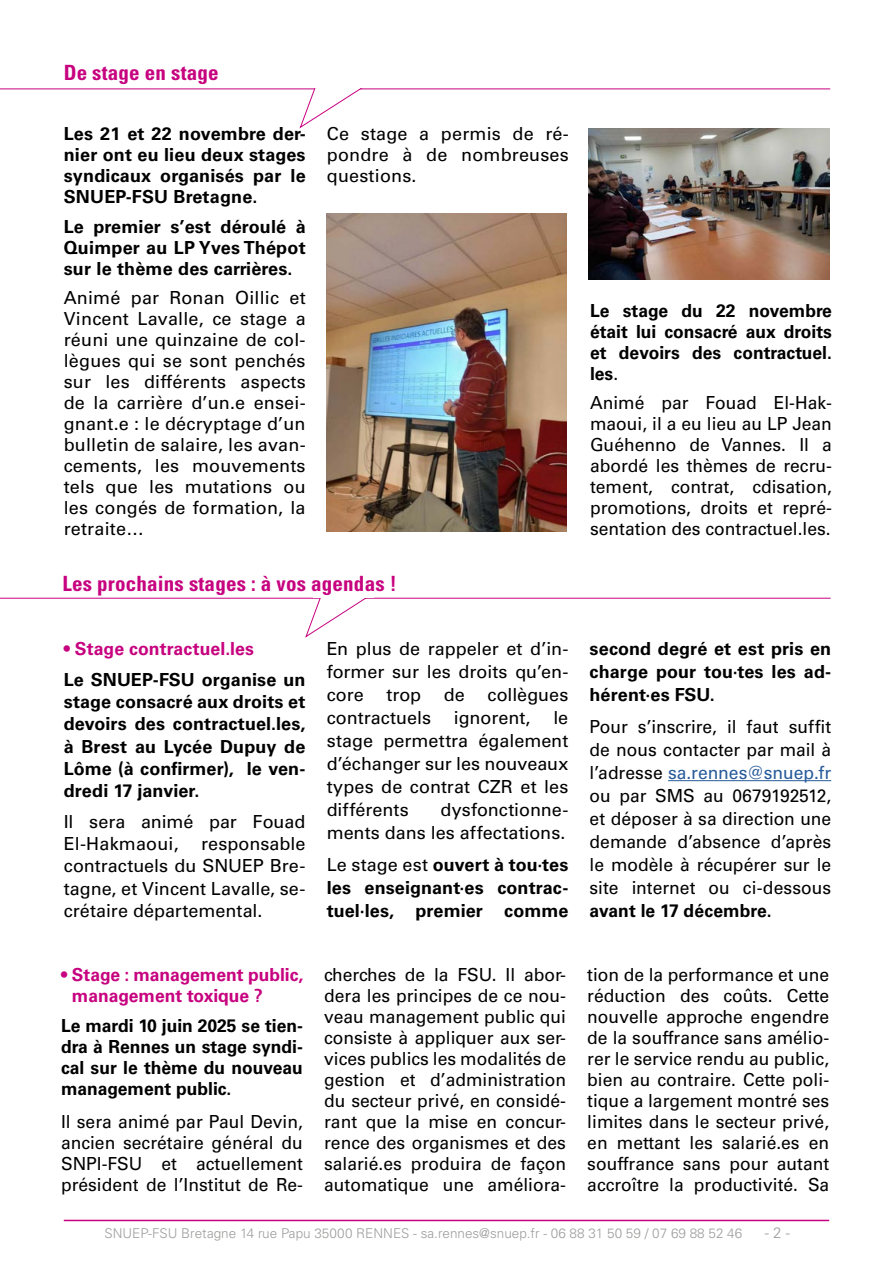
<style>
.page{position:relative;width:893px;height:1263px;background:#fff}
.page>*{position:absolute;margin:0;border:0;box-sizing:border-box;transform-origin:0 0}
.t1{font:700 condensed 21px "Univers LT Std";letter-spacing:.01em;color:#c7027f}
.t2{font:18px/21px "Univers LT Std";color:#000;text-align:justify}
.t3{font:700 18px/21px "Univers LT Std";letter-spacing:.005em;color:#000;text-align:justify}
.t4{font:700 18px/21px "Univers LT Std";color:#c7027f}
.t5{font:300 15px "Univers LT Std";color:#9d9d9c}
.t6{font:300 13.5px "Univers LT Std";color:#9d9d9c}
.s1{font-weight:400}
.s2{color:#275b9b}
</style>
<div class="page">
<hr style="left:64px;top:1220px;width:765px;height:1px;background:#c7027f">
<hr style="left:0;top:88px;width:830px;height:1px;background:#c7027f">
<svg style="left:299px;top:88px;width:68px;height:41px"></svg>
<img style="left:326px;top:214px;width:241px;height:317px">
<hr style="left:0;top:598px;width:831px;height:1px;background:#c7027f">
<svg style="left:304px;top:597px;width:68px;height:41px"></svg>
<div style="left:313px;top:590px;width:60px;height:8px;background:#fff"></div>
<img style="left:588px;top:129px;width:241px;height:150px">
<hr style="left:668px;top:780px;width:163px;height:1px;background:#275b9b">
<p class="t1" style="left:64px;top:60px;width:157px">De stage en stage</p>
<p class="t3" style="left:64px;top:123px;width:243px">Les 21 et 22 novembre der&shy;nier ont eu lieu deux stages syndicaux organisés par le SNUEP-FSU Bretagne.</p>
<p class="t3" style="left:64px;top:216px;width:243px">Le premier s’est déroulé à Quimper au LP Yves Thépot sur le thème des carrières.</p>
<p class="t2" style="left:64px;top:287px;width:243px">Animé par Ronan Oillic et Vincent Lavalle, ce stage a réuni une quinzaine de col&shy;lègues qui se sont penchés sur les différents aspects de la carrière d’un.e ensei&shy;gnant.e : le décryptage d’un bulletin de salaire, les avan&shy;cements, les mouvements tels que les mutations ou les congés de formation, la retraite…</p>
<p class="t2" style="left:327px;top:123px;width:243px">Ce stage a permis de ré&shy;pondre à de nombreuses questions.</p>
<p class="t1" style="left:62px;top:570px;width:336px">Les prochains stages : à vos agendas !</p>
<p class="t4" style="left:64px;top:638px;width:192px">• Stage contractuel.les</p>
<p class="t3" style="left:64px;top:669px;width:243px;line-height:22.2px">Le SNUEP-FSU organise un stage consacré aux droits et devoirs des contractuel.les, à Brest au Lycée Dupuy de Lôme (à confirmer), le ven&shy;dredi 17 janvier.</p>
<p class="t2" style="left:64px;top:810px;width:243px;line-height:22.2px">Il sera animé par Fouad El-Hakmaoui, responsable contractuels du SNUEP Bre&shy;tagne, et Vincent Lavalle, se&shy;crétaire départemental.</p>
<p class="t2" style="left:327px;top:637px;width:243px;line-height:23.1px">En plus de rappeler et d’in&shy;former sur les droits qu’en&shy;core</p>
<p class="t2" style="left:386px;top:684px;width:36px">trop</p>
<p class="t2" style="left:444px;top:684px;width:23px">de</p>
<p class="t2" style="left:487px;top:684px;width:82px">collègues</p>
<p class="t2" style="left:327px;top:707px;width:106px">contractuels</p>
<p class="t2" style="left:454px;top:707px;width:78px">ignorent,</p>
<p class="t2" style="left:327px;top:706px;width:243px;line-height:23.1px;text-indent:227px">le stage permettra également d’échanger sur les nouveaux types de contrat CZR et les différents</p>
<p class="t2" style="left:327px;top:798px;width:243px;line-height:23.1px;text-align:right">dysfonctionne-<br>ments dans les affectations.</p>
<p class="t3" style="left:327px;top:853px;width:243px;line-height:23.1px"><span class="s1">Le stage est</span> ouvert à tou·tes les enseignant·es contrac&shy;tuel·les, premier comme</p>
<p class="t3" style="left:590px;top:300px;width:243px">Le stage du 22 novembre était lui consacré aux droits et devoirs des contractuel. les<span class="s1">.</span></p>
<p class="t2" style="left:590px;top:392px;width:243px">Animé par Fouad El-Hak&shy;maoui, il a eu lieu au LP Jean Guéhenno de Vannes. Il a abordé les thèmes de recru&shy;tement, contrat, cdisation, promotions, droits et repré&shy;sentation des contractuel.les.</p>
<p class="t3" style="left:590px;top:637px;width:243px;line-height:23.1px">second degré et est pris en charge pour tou·tes les ad&shy;hérent·es FSU.</p>
<p class="t2" style="left:590px;top:715px;width:243px;line-height:23.1px">Pour s’inscrire, il faut suffit de nous contacter par mail à l’adresse <span class="s2">sa.rennes@snuep.fr </span>ou par SMS au 0679192512, et déposer à sa direction une demande d’absence d’après le modèle à récupérer sur le site internet ou ci-dessous</p>
<p class="t3" style="left:590px;top:900px;width:184px">avant le 17 décembre.</p>
<p class="t4" style="left:72px;top:964px;width:233px;text-indent:-11px">• Stage : management public, management toxique ?</p>
<p class="t3" style="left:61px;top:1015px;width:243px">Le mardi 10 juin 2025 se tien&shy;dra à Rennes un stage syndi&shy;cal sur le thème du nouveau management public.</p>
<p class="t2" style="left:61px;top:1112px;width:243px">Il sera animé par Paul Devin, ancien secrétaire général du SNPI-FSU et actuellement président de l’Institut de Re-</p>
<p class="t2" style="left:324px;top:964px;width:243px">cherches de la FSU. Il abor&shy;dera les principes de ce nou&shy;veau management public qui consiste à appliquer aux ser&shy;vices publics les modalités de gestion et d’administration du secteur privé, en considé&shy;rant que la mise en concur&shy;rence des organismes et des salarié.es produira de façon automatique une améliora-</p>
<p class="t2" style="left:587px;top:964px;width:243px">tion de la performance et une réduction des coûts. Cette nouvelle approche engendre de la souffrance sans amélio&shy;rer le service rendu au public, bien au contraire. Cette poli&shy;tique a largement montré ses limites dans le secteur privé, en mettant les salarié.es en souffrance sans pour autant accroître la productivité. Sa</p>
<p class="t6" style="left:105px;top:1225px;width:639px">SNUEP-FSU Bretagne 14 rue Papu 35000 RENNES - sa.rennes@snuep.fr - 06 88 31 50 59 / 07 69 88 52 46</p>
<p class="t5" style="left:765px;top:1223px;width:27px">- 2 -</p>
</div>
